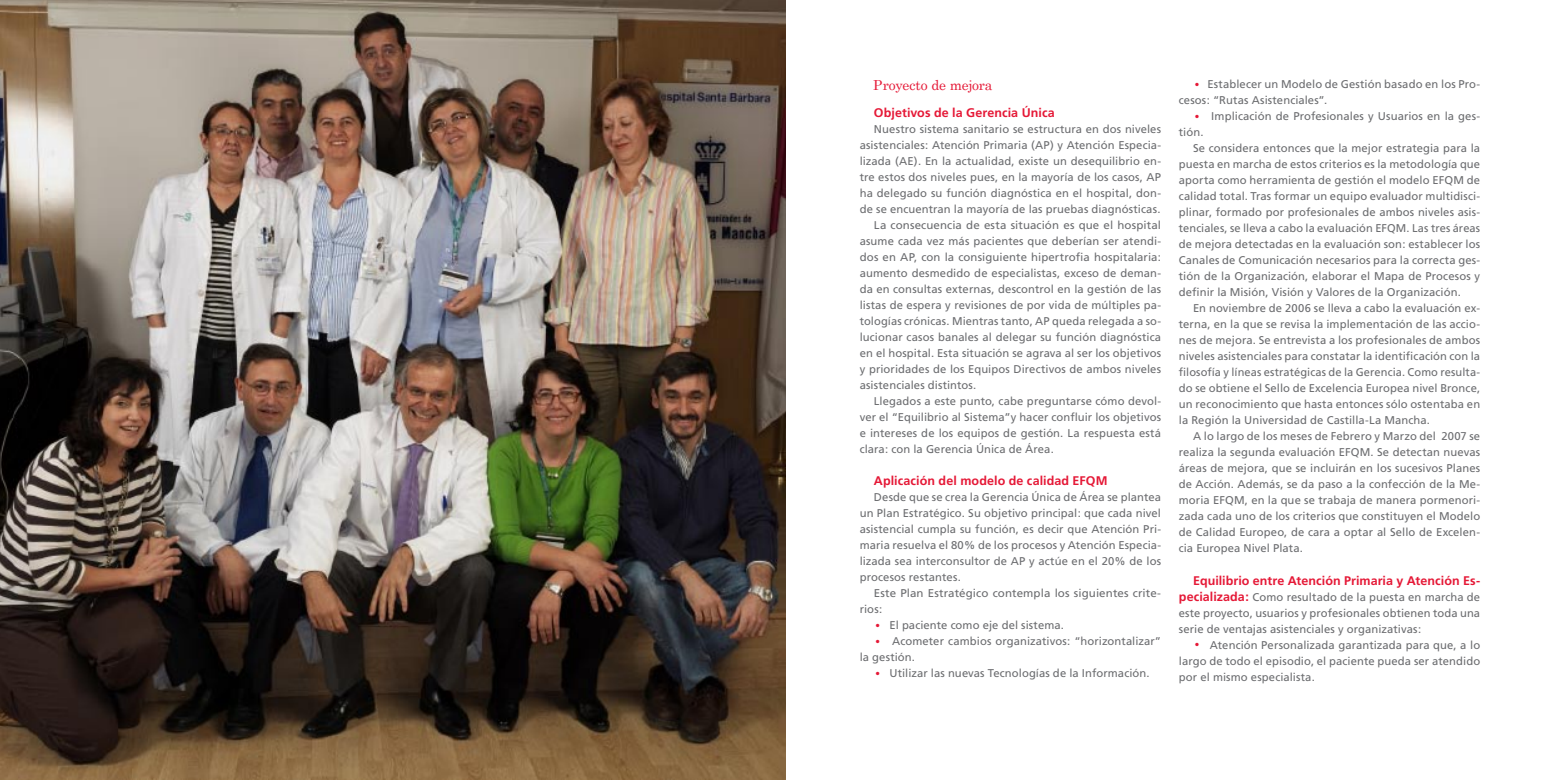
<style>
.page{position:relative;width:1560px;height:780px;background:#fff}
.page>*{position:absolute;margin:0;border:0;box-sizing:border-box;transform-origin:0 0}
.t1{font:28.12px "Frutiger";color:#e51836}
.t2{font:13.75px "Century Schoolbook";letter-spacing:-.015em;color:#e51836}
.t3{font:700 12.5px "Frutiger";letter-spacing:.005em;color:#e51836}
.t4{font:11.25px/16px "Frutiger";letter-spacing:.005em;color:#6c6d70;text-align:justify}
.s1{font-weight:700;font-size:12.5px;color:#e51836}
</style>
<div class="page">
<img style="left:0;top:0;width:785px;height:780px">
<p class="t2" style="left:873px;top:76px;width:121px">Proyecto de mejora</p>
<p class="t3" style="left:873px;top:105px;width:182px">Objetivos de la Gerencia Única</p>
<p class="t4" style="left:873px;top:121px;width:288px">Nuestro sistema sanitario se estructura en dos niveles</p>
<p class="t4" style="left:859px;top:137px;width:303px">asistenciales: Atención Primaria (AP) y Atención Especia-</p>
<p class="t4" style="left:859px;top:153px;width:303px">lizada (AE). En la actualidad, existe un desequilibrio en-</p>
<p class="t4" style="left:859px;top:169px;width:303px">tre estos dos niveles pues, en la mayoría de los casos, AP</p>
<p class="t4" style="left:859px;top:185px;width:303px">ha delegado su función diagnóstica en el hospital, don-</p>
<p class="t4" style="left:859px;top:201px;width:302px">de se encuentran la mayoría de las pruebas diagnósticas.</p>
<p class="t4" style="left:873px;top:217px;width:289px">La consecuencia de esta situación es que el hospital</p>
<p class="t4" style="left:859px;top:233px;width:303px">asume cada vez más pacientes que deberían ser atendi-</p>
<p class="t4" style="left:859px;top:249px;width:303px">dos en AP, con la consiguiente hipertrofia hospitalaria:</p>
<p class="t4" style="left:859px;top:265px;width:303px">aumento desmedido de especialistas, exceso de deman-</p>
<p class="t4" style="left:859px;top:281px;width:303px">da en consultas externas, descontrol en la gestión de las</p>
<p class="t4" style="left:859px;top:297px;width:303px">listas de espera y revisiones de por vida de múltiples pa-</p>
<p class="t4" style="left:859px;top:313px;width:303px">tologías crónicas. Mientras tanto, AP queda relegada a so-</p>
<p class="t4" style="left:859px;top:329px;width:303px">lucionar casos banales al delegar su función diagnóstica</p>
<p class="t4" style="left:859px;top:345px;width:303px">en el hospital. Esta situación se agrava al ser los objetivos</p>
<p class="t4" style="left:859px;top:361px;width:303px">y prioridades de los Equipos Directivos de ambos niveles</p>
<p class="t4" style="left:859px;top:377px;width:118px">asistenciales distintos.</p>
<p class="t4" style="left:873px;top:393px;width:289px">Llegados a este punto, cabe preguntarse cómo devol-</p>
<p class="t4" style="left:859px;top:409px;width:303px">ver el “Equilibrio al Sistema”y hacer confluir los objetivos</p>
<p class="t4" style="left:859px;top:425px;width:303px">e intereses de los equipos de gestión. La respuesta está</p>
<p class="t4" style="left:859px;top:441px;width:195px">clara: con la Gerencia Única de Área.</p>
<p class="t3" style="left:873px;top:473px;width:235px">Aplicación del modelo de calidad EFQM</p>
<p class="t4" style="left:859px;top:489px;width:303px;text-indent:14px">Desde que se crea la Gerencia Única de Área se plantea un Plan Estratégico. Su objetivo principal: que cada nivel asistencial cumpla su función, es decir que Atención Pri&shy;maria resuelva el 80% de los procesos y Atención Especia&shy;lizada sea interconsultor de AP y actúe en el 20% de los procesos restantes.</p>
<p class="t4" style="left:859px;top:585px;width:303px;text-indent:14px">Este Plan Estratégico contempla los siguientes crite&shy;rios:</p>
<h1 class="t1" style="left:873px;top:607px;width:9px">·</h1>
<p class="t4" style="left:889px;top:617px;width:176px">El paciente como eje del sistema.</p>
<h1 class="t1" style="left:873px;top:623px;width:9px">·</h1>
<p class="t4" style="left:859px;top:633px;width:303px;text-indent:32px">Acometer cambios organizativos: “horizontalizar” la gestión.</p>
<h1 class="t1" style="left:873px;top:655px;width:9px">·</h1>
<p class="t4" style="left:889px;top:665px;width:261px">Utilizar las nuevas Tecnologías de la Información.</p>
<p class="t4" style="left:1178px;top:76px;width:303px;text-indent:29px">Establecer un Modelo de Gestión basado en los Pro&shy;cesos: “Rutas Asistenciales”.</p>
<h1 class="t1" style="left:1192px;top:98px;width:9px">·</h1>
<p class="t4" style="left:1211px;top:108px;width:270px">Implicación de Profesionales y Usuarios en la ges-</p>
<p class="t4" style="left:1178px;top:124px;width:26px">tión.</p>
<p class="t4" style="left:1192px;top:140px;width:288px">Se considera entonces que la mejor estrategia para la</p>
<p class="t4" style="left:1178px;top:156px;width:303px">puesta en marcha de estos criterios es la metodología que</p>
<p class="t4" style="left:1178px;top:172px;width:303px">aporta como herramienta de gestión el modelo EFQM de</p>
<p class="t4" style="left:1178px;top:188px;width:303px">calidad total. Tras formar un equipo evaluador multidisci-</p>
<p class="t4" style="left:1178px;top:204px;width:303px">plinar, formado por profesionales de ambos niveles asis-</p>
<p class="t4" style="left:1178px;top:220px;width:303px">tenciales, se lleva a cabo la evaluación EFQM. Las tres áreas</p>
<p class="t4" style="left:1178px;top:236px;width:303px">de mejora detectadas en la evaluación son: establecer los</p>
<p class="t4" style="left:1178px;top:252px;width:303px">Canales de Comunicación necesarios para la correcta ges-</p>
<p class="t4" style="left:1178px;top:268px;width:303px">tión de la Organización, elaborar el Mapa de Procesos y</p>
<p class="t4" style="left:1178px;top:284px;width:283px">definir la Misión, Visión y Valores de la Organización.</p>
<p class="t4" style="left:1192px;top:300px;width:289px">En noviembre de 2006 se lleva a cabo la evaluación ex-</p>
<p class="t4" style="left:1178px;top:316px;width:303px">terna, en la que se revisa la implementación de las accio-</p>
<p class="t4" style="left:1178px;top:332px;width:303px">nes de mejora. Se entrevista a los profesionales de ambos</p>
<p class="t4" style="left:1178px;top:348px;width:303px">niveles asistenciales para constatar la identificación con la</p>
<p class="t4" style="left:1178px;top:364px;width:303px">filosofía y líneas estratégicas de la Gerencia. Como resulta-</p>
<p class="t4" style="left:1178px;top:380px;width:303px">do se obtiene el Sello de Excelencia Europea nivel Bronce,</p>
<p class="t4" style="left:1178px;top:396px;width:303px">un reconocimiento que hasta entonces sólo ostentaba en</p>
<p class="t4" style="left:1178px;top:412px;width:253px">la Región la Universidad de Castilla-La Mancha.</p>
<p class="t4" style="left:1192px;top:428px;width:288px">A lo largo de los meses de Febrero y Marzo del 2007 se</p>
<p class="t4" style="left:1178px;top:444px;width:303px">realiza la segunda evaluación EFQM. Se detectan nuevas</p>
<p class="t4" style="left:1178px;top:460px;width:303px">áreas de mejora, que se incluirán en los sucesivos Planes</p>
<p class="t4" style="left:1178px;top:476px;width:303px">de Acción. Además, se da paso a la confección de la Me-</p>
<p class="t4" style="left:1178px;top:492px;width:303px">moria EFQM, en la que se trabaja de manera pormenori-</p>
<p class="t4" style="left:1178px;top:508px;width:303px">zada cada uno de los criterios que constituyen el Modelo</p>
<p class="t4" style="left:1178px;top:524px;width:303px">de Calidad Europeo, de cara a optar al Sello de Excelen-</p>
<p class="t4" style="left:1178px;top:540px;width:126px">cia Europea Nivel Plata.</p>
<p class="t3" style="left:1192px;top:572px;width:289px">Equilibrio entre Atención Primaria y Atención Es-</p>
<p class="t4" style="left:1178px;top:588px;width:303px"><span class="s1">pecializada:</span> Como resultado de la puesta en marcha de este proyecto, usuarios y profesionales obtienen toda una serie de ventajas asistenciales y organizativas:</p>
<h1 class="t1" style="left:1192px;top:626px;width:9px">·</h1>
<h1 class="t1" style="left:1192px;top:66px;width:9px">·</h1>
<p class="t4" style="left:1178px;top:636px;width:303px;text-indent:31px">Atención Personalizada garantizada para que, a lo largo de todo el episodio, el paciente pueda ser atendido por el mismo especialista.</p>
</div>
